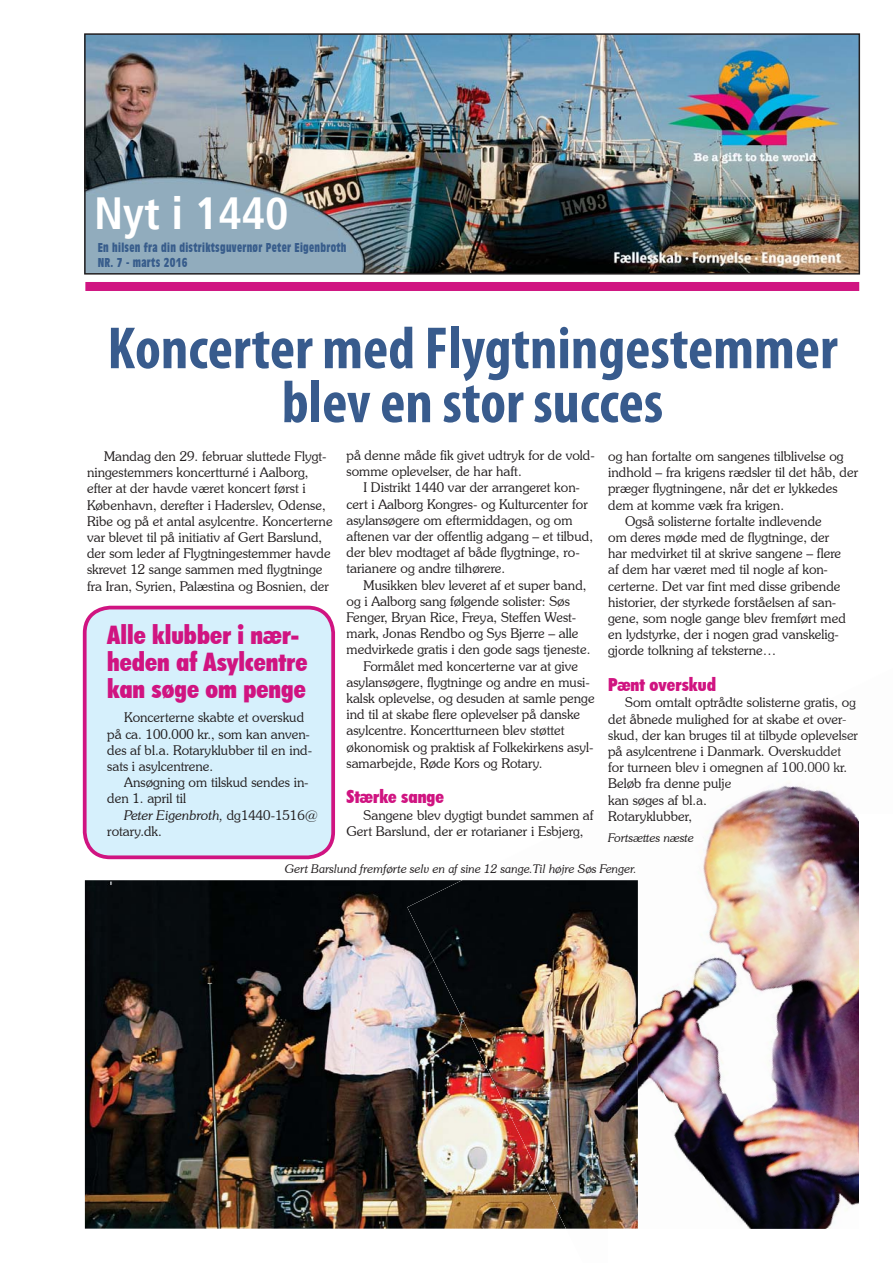
<style>
.page{position:relative;width:893px;height:1263px;background:#fff}
.page>*{position:absolute;margin:0;border:0;box-sizing:border-box;transform-origin:0 0}
.t1{font:700 condensed 60px/54px "Myriad Pro";color:#385b8d;text-align:center}
.t2{font:700 condensed 45px "Frutiger LT Std";color:#fff}
.t3{font:900 condensed 25.5px/27px "Futura BT";color:#d01481}
.t4{font:900 condensed 18px "Futura BT";color:#d01481}
.t5{font:300 13.5px/16.2px "Souvenir IT Cby BT";color:#231f20}
.t6{font:italic 300 12px "Souvenir IT Cby BT";color:#231f20}
.t7{font:700 condensed 12px/15px "Incised 901 BT";letter-spacing:.025em;color:#375c8b}
.s1{font-style:italic}
.s2{color:#2e2c2d}
.s3{color:#262324}
</style>
<div class="page">
<div style="left:85px;top:608px;width:248px;height:249px;background:#d6f0fc;border-radius:26px"></div>
<div style="left:83px;top:606px;width:252px;height:253px;border:4px solid #d01481;border-radius:26px"></div>
<div style="left:85px;top:282px;width:774px;height:9px;background:#d01481"></div>
<img style="left:87px;top:36px;width:770px;height:236px">
<div style="left:84px;top:33px;width:776px;height:242px;border:2px solid #231f20"></div>
<img style="left:85px;top:880px;width:322px;height:349px">
<img style="left:722px;top:783px;width:127px;height:31px">
<img style="left:826px;top:783px;width:23px;height:20px">
<img style="left:849px;top:807px;width:6px;height:7px">
<img style="left:722px;top:783px;width:9px;height:8px">
<img style="left:407px;top:880px;width:201px;height:349px">
<img style="left:608px;top:814px;width:251px;height:415px">
<h2 class="t2" style="left:94px;top:196px;width:196px">Nyt i 1440</h2>
<p class="t7" style="left:98px;top:240px;width:250px">En hilsen fra din distriktsguvernør Peter Eigenbroth<br>NR. 7 - marts 2016</p>
<h1 class="t1" style="left:107px;top:325px;width:731px">Koncerter med Flygtningestemmer blev en stor succes</h1>
<p class="t5" style="left:87px;top:448px;width:247px;text-indent:17px">Mandag den 29. februar sluttede Flygt&shy;ningestemmers koncertturné i Aalborg, efter at der havde været koncert først i København, derefter i Haderslev, Odense, Ribe og på et antal asylcentre. Koncerterne var blevet til på initiativ af Gert Barslund, der som leder af Flygtningestemmer havde skrevet 12 sange sammen med flygtninge fra Iran, Syrien, Palæstina og Bosnien, der</p>
<p class="t5" style="left:346px;top:447px;width:250px">på denne måde fik givet udtryk for de vold&shy;somme oplevelser, de har haft.</p>
<p class="t5" style="left:346px;top:479px;width:248px;text-indent:17px">I Distrikt 1440 var der arrangeret kon&shy;cert i Aalborg Kongres- og Kulturcenter for asylansøgere om eftermiddagen, og om aftenen var der offentlig adgang – et tilbud, der blev modtaget af både flygtninge, ro&shy;tarianere og andre tilhørere.</p>
<p class="t5" style="left:363px;top:577px;width:224px">Musikken blev leveret af et super band,</p>
<p class="t5" style="left:346px;top:593px;width:225px">og i Aalborg sang følgende solister: Søs</p>
<p class="t5" style="left:346px;top:609px;width:231px">Fenger, Bryan Rice, Freya, Steffen West-</p>
<p class="t5" style="left:346px;top:625px;width:233px">mark, Jonas Rendbo og Sys Bjerre – alle</p>
<p class="t5" style="left:346px;top:641px;width:245px">medvirkede gratis i den gode sags tjeneste.</p>
<p class="t5" style="left:363px;top:658px;width:216px">Formålet med koncerterne var at give</p>
<p class="t5" style="left:346px;top:674px;width:245px">asylansøgere, flygtninge og andre en musi-</p>
<p class="t5" style="left:346px;top:690px;width:250px">kalsk oplevelse, og desuden at samle penge</p>
<p class="t5" style="left:346px;top:706px;width:235px">ind til at skabe flere oplevelser på danske</p>
<p class="t5" style="left:346px;top:722px;width:219px">asylcentre. Koncertturneen blev støttet</p>
<p class="t5" style="left:346px;top:739px;width:248px">økonomisk og praktisk af Folkekirkens asyl-</p>
<p class="t5" style="left:346px;top:755px;width:197px">samarbejde, Røde Kors og Rotary.</p>
<h3 class="t4" style="left:346px;top:786px;width:99px">Stærke sange</h3>
<p class="t5" style="left:346px;top:807px;width:248px;text-indent:17px">Sangene blev dygtigt bundet sammen af<br>Gert Barslund, der er rotarianer i Esbjerg,</p>
<h3 class="t3" style="left:107px;top:622px;width:202px">Alle klubber i nær&shy;heden af Asylcentre kan søge om penge</h3>
<p class="t5" style="left:107px;top:709px;width:206px;text-indent:17px">Koncerterne skabte et overskud på ca. 100.000 kr., som kan anven&shy;des af bl.a. Rotaryklubber til en ind&shy;sats i asylcentrene.</p>
<p class="t5" style="left:107px;top:774px;width:203px;text-indent:17px">Ansøgning om tilskud sendes in&shy;den 1. april til</p>
<p class="t5" style="left:107px;top:807px;width:212px;text-indent:17px"><span class="s1">Peter Eigenbroth,</span> dg1440-1516@ rotary.dk.</p>
<p class="t5" style="left:608px;top:448px;width:237px">og han fortalte om sangenes tilblivelse og</p>
<p class="t5" style="left:608px;top:464px;width:251px">indhold – fra krigens rædsler til det håb, der</p>
<p class="t5" style="left:608px;top:480px;width:231px">præger flygtningene, når det er lykkedes</p>
<p class="t5" style="left:608px;top:497px;width:177px">dem at komme væk fra krigen.</p>
<p class="t5" style="left:625px;top:513px;width:198px">Også solisterne fortalte indlevende</p>
<p class="t5" style="left:608px;top:529px;width:223px">om deres møde med de flygtninge, der</p>
<p class="t5" style="left:608px;top:545px;width:234px">har medvirket til at skrive sangene – flere</p>
<p class="t5" style="left:608px;top:561px;width:221px">af dem har været med til nogle af kon-</p>
<p class="t5" style="left:608px;top:578px;width:234px">certerne. Det var fint med disse gribende</p>
<p class="t5" style="left:608px;top:594px;width:229px">historier, der styrkede forståelsen af san-</p>
<p class="t5" style="left:608px;top:610px;width:239px">gene, som nogle gange blev fremført med</p>
<p class="t5" style="left:608px;top:626px;width:232px">en lydstyrke, der i nogen grad vanskelig-</p>
<p class="t5" style="left:608px;top:642px;width:170px">gjorde tolkning af teksterne…</p>
<h3 class="t4" style="left:608px;top:674px;width:109px">Pænt overskud</h3>
<p class="t5" style="left:608px;top:694px;width:251px;text-indent:17px">Som omtalt optrådte solisterne gratis, og det åbnede mulighed for at skabe et over&shy;skud, der kan bruges til at tilbyde oplevelser på asylcentrene i Danmark. Overskudd<span class="s2">et </span>for turneen blev i omegnen af <span class="s3">10</span><span class="s2">0.000 kr</span>.<br>Beløb fra denne pulje<br>kan søges af bl.a.<br>Rotaryklubber,</p>
<p class="t6" style="left:608px;top:830px;width:87px">Fortsættes næste</p>
<p class="t6" style="left:285px;top:862px;width:353px">Gert Barslund fremførte selv en af sine 12 sange.Til højre Søs Fenger.</p>
</div>
